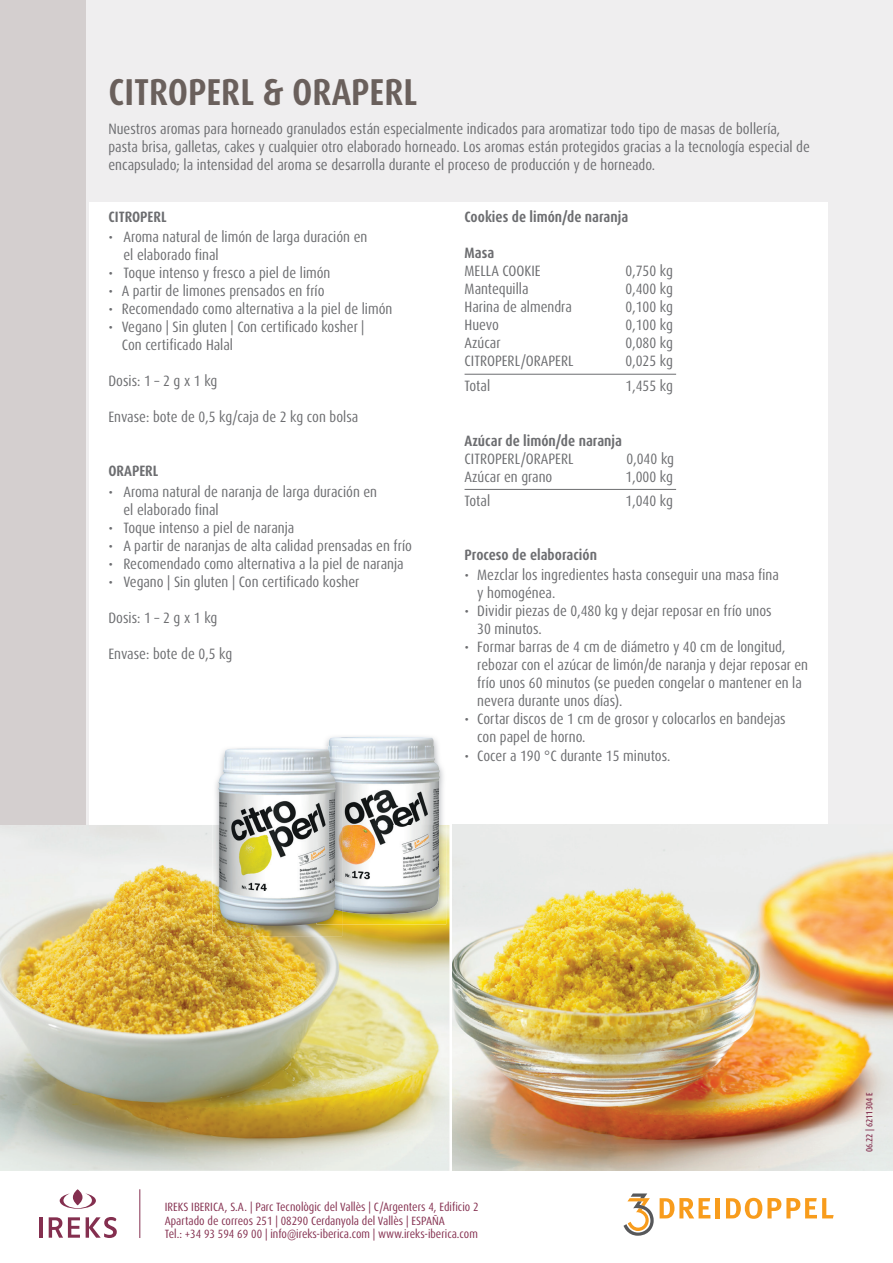
<style>
.page{position:relative;width:893px;height:1263px;background:#efeeef}
.page>*{position:absolute;margin:0;border:0;box-sizing:border-box;transform-origin:0 0}
.t1{font:700 condensed 37.5px "Dax Pro";color:#6a605c}
.t2{font:condensed 15px/18px "Dax Pro";color:#6c6d70}
.t3{font:700 condensed 15px "Dax Pro";color:#6c6d70}
.t4{font:condensed 12px/13.5px "Dax Pro";color:#842f4f}
.t5{font:500 condensed 9px "Dax Pro";color:#842f4f}
</style>
<div class="page">
<div style="left:0;top:0;width:85px;height:825px;background:#d4cfcf"></div>
<div style="left:89px;top:202px;width:738px;height:969px;background:#fff"></div>
<img style="left:0;top:825px;width:449px;height:346px">
<img style="left:453px;top:825px;width:440px;height:346px">
<hr style="left:465px;top:374px;width:211px;height:1px;background:#6c6d70">
<hr style="left:465px;top:489px;width:211px;height:1px;background:#6c6d70">
<img style="left:325px;top:736px;width:121px;height:188px">
<img style="left:328px;top:737px;width:112px;height:88px">
<img style="left:342px;top:825px;width:98px;height:89px">
<img style="left:215px;top:779px;width:3px;height:46px">
<img style="left:212px;top:825px;width:130px;height:111px">
<img style="left:325px;top:746px;width:17px;height:165px">
<img style="left:218px;top:748px;width:118px;height:178px">
<div style="left:0;top:1171px;width:893px;height:92px;background:#fff"></div>
<hr style="left:39px;top:1217px;width:3px;height:21px;background:#842f4f">
<svg style="left:49px;top:1217px;width:31px;height:21px"></svg>
<svg style="left:86px;top:1217px;width:31px;height:21px"></svg>
<svg style="left:60px;top:1189px;width:36px;height:20px"></svg>
<hr style="left:140px;top:1189px;width:1px;height:49px;background:#842f4f">
<svg style="left:660px;top:1198px;width:50px;height:20px"></svg>
<div style="left:715px;top:1198px;width:5px;height:20px;background:#f89c1c"></div>
<svg style="left:726px;top:1198px;width:108px;height:21px"></svg>
<svg style="left:623px;top:1193px;width:31px;height:43px"></svg>
<h1 class="t1" style="left:108px;top:68px;width:311px">CITROPERL &amp; ORAPERL</h1>
<p class="t2" style="left:108px;top:120px;width:703px">Nuestros aromas para horneado granulados están especialmente indicados para aromatizar todo tipo de masas de bollería, pasta brisa, galletas, cakes y cualquier otro elaborado horneado. Los aromas están protegidos gracias a la tecnología especial de encapsulado; la intensidad del aroma se desarrolla durante el proceso de producción y de horneado.</p>
<p class="t3" style="left:465px;top:207px;width:165px">Cookies de limón/de naranja</p>
<p class="t3" style="left:465px;top:243px;width:31px">Masa</p>
<p class="t2" style="left:465px;top:262px;width:78px">MELLA COOKIE</p>
<p class="t2" style="left:625px;top:262px;width:49px">0,750 kg</p>
<p class="t2" style="left:465px;top:280px;width:66px">Mantequilla</p>
<p class="t2" style="left:625px;top:280px;width:49px">0,400 kg</p>
<p class="t2" style="left:465px;top:298px;width:109px">Harina de almendra</p>
<p class="t2" style="left:625px;top:298px;width:49px">0,100 kg</p>
<p class="t2" style="left:465px;top:316px;width:36px">Huevo</p>
<p class="t2" style="left:625px;top:316px;width:49px">0,100 kg</p>
<p class="t2" style="left:465px;top:334px;width:38px">Azúcar</p>
<p class="t2" style="left:625px;top:334px;width:49px">0,080 kg</p>
<p class="t2" style="left:465px;top:352px;width:111px">CITROPERL/ORAPERL</p>
<p class="t2" style="left:625px;top:352px;width:49px">0,025 kg</p>
<p class="t2" style="left:465px;top:377px;width:27px">Total</p>
<p class="t2" style="left:625px;top:377px;width:49px">1,455 kg</p>
<p class="t3" style="left:465px;top:431px;width:159px">Azúcar de limón/de naranja</p>
<p class="t2" style="left:465px;top:450px;width:111px">CITROPERL/ORAPERL</p>
<p class="t2" style="left:627px;top:450px;width:49px">0,040 kg</p>
<p class="t2" style="left:465px;top:468px;width:89px">Azúcar en grano</p>
<p class="t2" style="left:625px;top:468px;width:49px">1,000 kg</p>
<p class="t2" style="left:465px;top:492px;width:27px">Total</p>
<p class="t2" style="left:625px;top:492px;width:49px">1,040 kg</p>
<p class="t3" style="left:465px;top:545px;width:134px">Proceso de elaboración</p>
<p class="t2" style="left:477px;top:566px;width:303px;text-indent:-13px">• Mezclar los ingredientes hasta conseguir una masa fina y homogénea.</p>
<p class="t2" style="left:477px;top:602px;width:296px;text-indent:-13px">• Dividir piezas de 0,480 kg y dejar reposar en frío unos<br>30 minutos.</p>
<p class="t2" style="left:477px;top:638px;width:332px;text-indent:-13px">• Formar barras de 4 cm de diámetro y 40 cm de longitud, rebozar con el azúcar de limón/de naranja y dejar reposar en frío unos 60 minutos (se pueden congelar o mantener en la nevera durante unos días).</p>
<p class="t2" style="left:477px;top:710px;width:310px;text-indent:-13px">• Cortar discos de 1 cm de grosor y colocarlos en bandejas con papel de horno.</p>
<p class="t2" style="left:465px;top:746px;width:207px">• Cocer a 190 °C durante 15 minutos.</p>
<p class="t3" style="left:108px;top:207px;width:60px">CITROPERL</p>
<p class="t2" style="left:123px;top:228px;width:245px;text-indent:-15px">• Aroma natural de limón de larga duración en el elaborado final</p>
<p class="t2" style="left:108px;top:264px;width:224px">• Toque intenso y fresco a piel de limón</p>
<p class="t2" style="left:108px;top:282px;width:218px">• A partir de limones prensados en frío</p>
<p class="t2" style="left:108px;top:300px;width:285px">• Recomendado como alternativa a la piel de limón</p>
<p class="t2" style="left:122px;top:318px;width:244px;text-indent:-14px">• Vegano | Sin gluten | Con certificado kosher |<br>Con certificado Halal</p>
<p class="t2" style="left:108px;top:372px;width:110px">Dosis: 1 – 2 g x 1 kg</p>
<p class="t2" style="left:108px;top:408px;width:251px">Envase: bote de 0,5 kg/caja de 2 kg con bolsa</p>
<p class="t3" style="left:108px;top:462px;width:52px">ORAPERL</p>
<p class="t2" style="left:123px;top:482px;width:255px;text-indent:-15px">• Aroma natural de naranja de larga duración en el elaborado final</p>
<p class="t2" style="left:108px;top:518px;width:187px">• Toque intenso a piel de naranja</p>
<p class="t2" style="left:108px;top:536px;width:305px">• A partir de naranjas de alta calidad prensadas en frío</p>
<p class="t2" style="left:108px;top:554px;width:297px">• Recomendado como alternativa a la piel de naranja</p>
<p class="t2" style="left:108px;top:572px;width:253px">• Vegano | Sin gluten | Con certificado kosher</p>
<p class="t2" style="left:108px;top:608px;width:110px">Dosis: 1 – 2 g x 1 kg</p>
<p class="t2" style="left:108px;top:644px;width:125px">Envase: bote de 0,5 kg</p>
<p class="t4" style="left:165px;top:1200px;width:315px">IREKS IBERICA, S.A. | Parc Tecnològic del Vallès | C/Argenters 4, Edificio 2<br>Apartado de correos 251 | 08290 Cerdanyola del Vallès | ESPAÑA<br>Tel.: +34 93 594 69 00 | info@ireks-iberica.com | www.ireks-iberica.com</p>
<p class="t5" style="left:863px;top:1152px;width:62px;rotate:-90deg">06.22 | 6211304 E</p>
</div>
